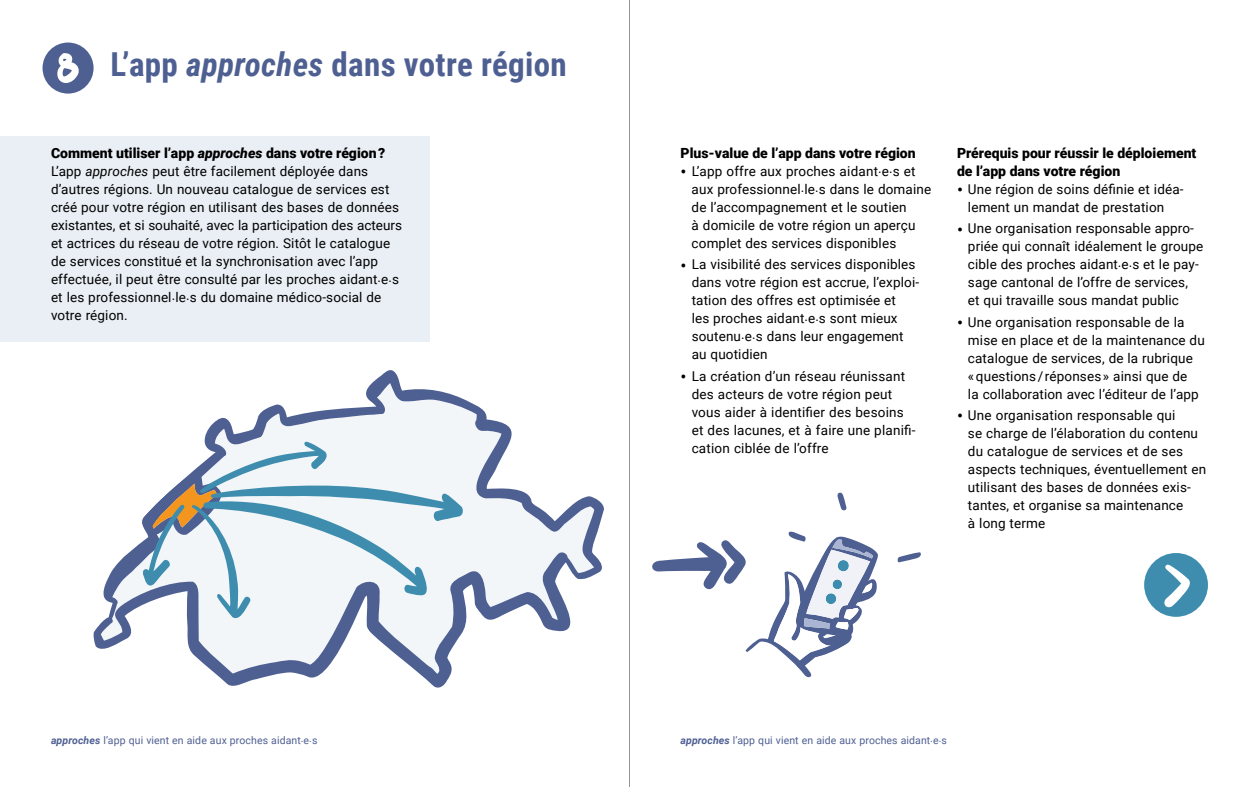
<style>
.page{position:relative;width:1259px;height:787px;background:#fff}
.page>*{position:absolute;margin:0;border:0;box-sizing:border-box;transform-origin:0 0}
.t1{font:700 33px "Roboto Condensed";letter-spacing:.01em;color:#4e5f92}
.t2{font:900 14.1px/18px "Roboto";color:#000}
.t3{font:13.5px/18px "Roboto";letter-spacing:.01em;color:#000}
.t4{font:10.5px "Roboto";letter-spacing:.01em;color:#4e5f92}
.s1{font-style:italic}
.s2{font-size:18px}
.s3{font-weight:700;font-style:italic}
</style>
<div class="page">
<div style="left:43px;top:43px;width:51px;height:51px;background:#4e5f92;border-radius:50%"></div>
<svg style="left:57px;top:53px;width:22px;height:30px"></svg>
<div style="left:0;top:136px;width:429px;height:205px;background:#e9eff5"></div>
<div style="left:1144px;top:553px;width:64px;height:64px;background:#3e8dae;border-radius:50%"></div>
<svg style="left:1164px;top:564px;width:26px;height:43px"></svg>
<svg style="left:93px;top:370px;width:511px;height:318px"></svg>
<svg style="left:142px;top:441px;width:321px;height:180px"></svg>
<svg style="left:652px;top:531px;width:226px;height:146px"></svg>
<svg style="left:837px;top:492px;width:10px;height:18px"></svg>
<svg style="left:897px;top:552px;width:24px;height:11px"></svg>
<hr style="left:629px;top:0;width:1px;height:787px;background:#94938f">
<h1 class="t1" style="left:111px;top:41px;width:458px">L’app <span class="s1">approches</span> dans votre région</h1>
<p class="t2" style="left:51px;top:143px;width:336px">Comment utiliser l’app <span class="s1">approches</span> dans votre région ?</p>
<p class="t3" style="left:51px;top:162px;width:352px">L’app <span class="s1">approches</span> peut être facilement déployée dans d’autres régions. Un nouveau catalogue de services est créé pour votre région en utilisant des bases de données existantes, et si souhaité, avec la participation des acteurs et actrices du réseau de votre région. Sitôt le catalogue de services constitué et la synchronisation avec l’app effectuée, il peut être consulté par les proches aidant.e.s et les professionnel.le.s du domaine médico-social de votre région.</p>
<p class="t2" style="left:680px;top:143px;width:237px">Plus-value de l’app dans votre région</p>
<p class="t3" style="left:691px;top:162px;width:241px;text-indent:-11px"><span class="s2">•</span> L’app offre aux proches aidant.e.s et aux professionnel.le.s dans le domaine de l’accompagnement et le soutien<br>à domicile de votre région un aperçu complet des services disponibles</p>
<p class="t3" style="left:691px;top:255px;width:228px;text-indent:-11px"><span class="s2">•</span> La visibilité des services disponibles dans votre région est accrue, l’exploi&shy;tation des offres est optimisée et<br>les proches aidant.e.s sont mieux soutenu.e.s dans leur engagement au quotidien</p>
<p class="t3" style="left:691px;top:366px;width:225px;text-indent:-11px"><span class="s2">•</span> La création d’un réseau réunissant des acteurs de votre région peut vous aider à identifier des besoins et des lacunes, et à faire une planifi&shy;cation ciblée de l’offre</p>
<p class="t2" style="left:957px;top:143px;width:241px">Prérequis pour réussir le déploiement de l’app dans votre région</p>
<p class="t3" style="left:957px;top:180px;width:228px;text-align:center"><span class="s2">•</span> Une région de soins définie et idéa&shy;lement un mandat de prestation</p>
<p class="t3" style="left:968px;top:219px;width:237px;text-indent:-11px"><span class="s2">•</span> Une organisation responsable appro&shy;priée qui connaît idéalement le groupe cible des proches aidant.e.s et le pay&shy;sage cantonal de l’offre de services,<br>et qui travaille sous mandat public</p>
<p class="t3" style="left:968px;top:312px;width:238px;text-indent:-11px"><span class="s2">•</span> Une organisation responsable de la mise en place et de la maintenance du catalogue de services, de la rubrique<br>« questions / réponses » ainsi que de<br>la collaboration avec l’éditeur de l’app</p>
<p class="t3" style="left:968px;top:405px;width:240px;text-indent:-11px"><span class="s2">•</span> Une organisation responsable qui<br>se charge de l’élaboration du contenu du catalogue de services et de ses aspects techniques, éventuellement en utilisant des bases de données exis&shy;tantes, et organise sa maintenance<br>à long terme</p>
<p class="t4" style="left:51px;top:733px;width:268px"><span class="s3">approches</span> l’app qui vient en aide aux proches aidant.e.s</p>
<p class="t4" style="left:680px;top:733px;width:268px"><span class="s3">approches</span> l’app qui vient en aide aux proches aidant.e.s</p>
</div>
